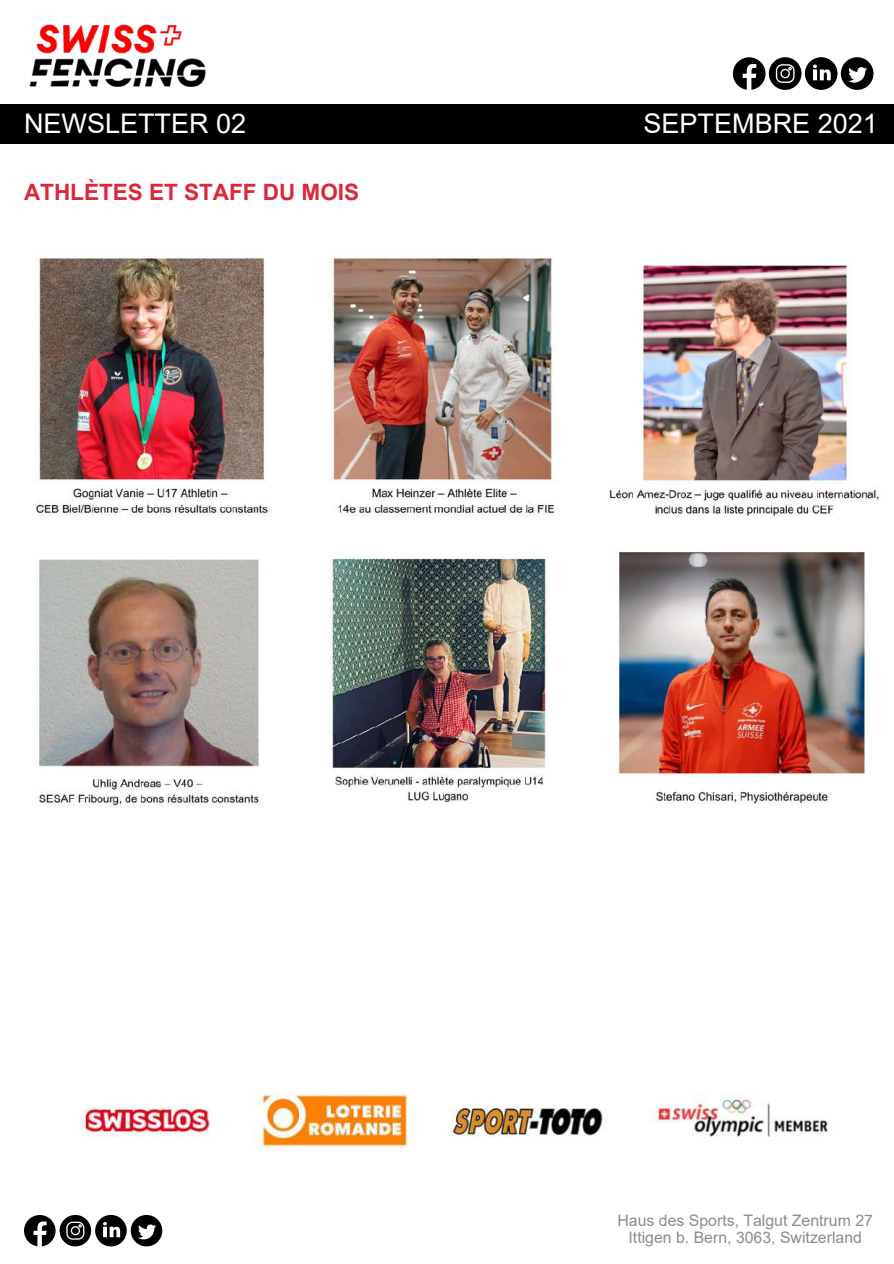
<style>
.page{position:relative;width:894px;height:1264px;background:#fff}
.page>*{position:absolute;margin:0;border:0;box-sizing:border-box;transform-origin:0 0}
.t1{font:27px "Arial";color:#fff}
.t2{font:700 22.5px "Arial";color:#db293b}
.t3{font:15.9px/17px "Arial";color:#8f8b8b;text-align:center}
</style>
<div class="page">
<img style="left:29px;top:24px;width:177px;height:63px">
<svg style="left:732px;top:57px;width:105px;height:33px"></svg>
<div style="left:840px;top:57px;width:33px;height:33px;background:#000;border-radius:50%"></div>
<svg style="left:848px;top:67px;width:18px;height:16px"></svg>
<div style="left:0;top:104px;width:893px;height:40px;background:#000"></div>
<svg style="left:24px;top:1214px;width:103px;height:32px"></svg>
<div style="left:131px;top:1214px;width:31px;height:32px;background:#000;border-radius:50%"></div>
<svg style="left:138px;top:1224px;width:18px;height:15px"></svg>
<img style="left:615px;top:550px;width:251px;height:254px">
<img style="left:35px;top:257px;width:235px;height:260px">
<img style="left:329px;top:257px;width:226px;height:260px">
<img style="left:608px;top:261px;width:272px;height:255px">
<img style="left:330px;top:558px;width:220px;height:244px">
<img style="left:38px;top:559px;width:222px;height:249px">
<img style="left:81px;top:1093px;width:748px;height:58px">
<h1 class="t1" style="left:24px;top:109px;width:224px">NEWSLETTER 02</h1>
<h1 class="t1" style="left:643px;top:109px;width:236px">SEPTEMBRE 2021</h1>
<h2 class="t2" style="left:24px;top:180px;width:336px">ATHLÈTES ET STAFF DU MOIS</h2>
<p class="t3" style="left:617px;top:1211px;width:257px">Haus des Sports, Talgut Zentrum 27<br>Ittigen b. Bern, 3063, Switzerland</p>
</div>
